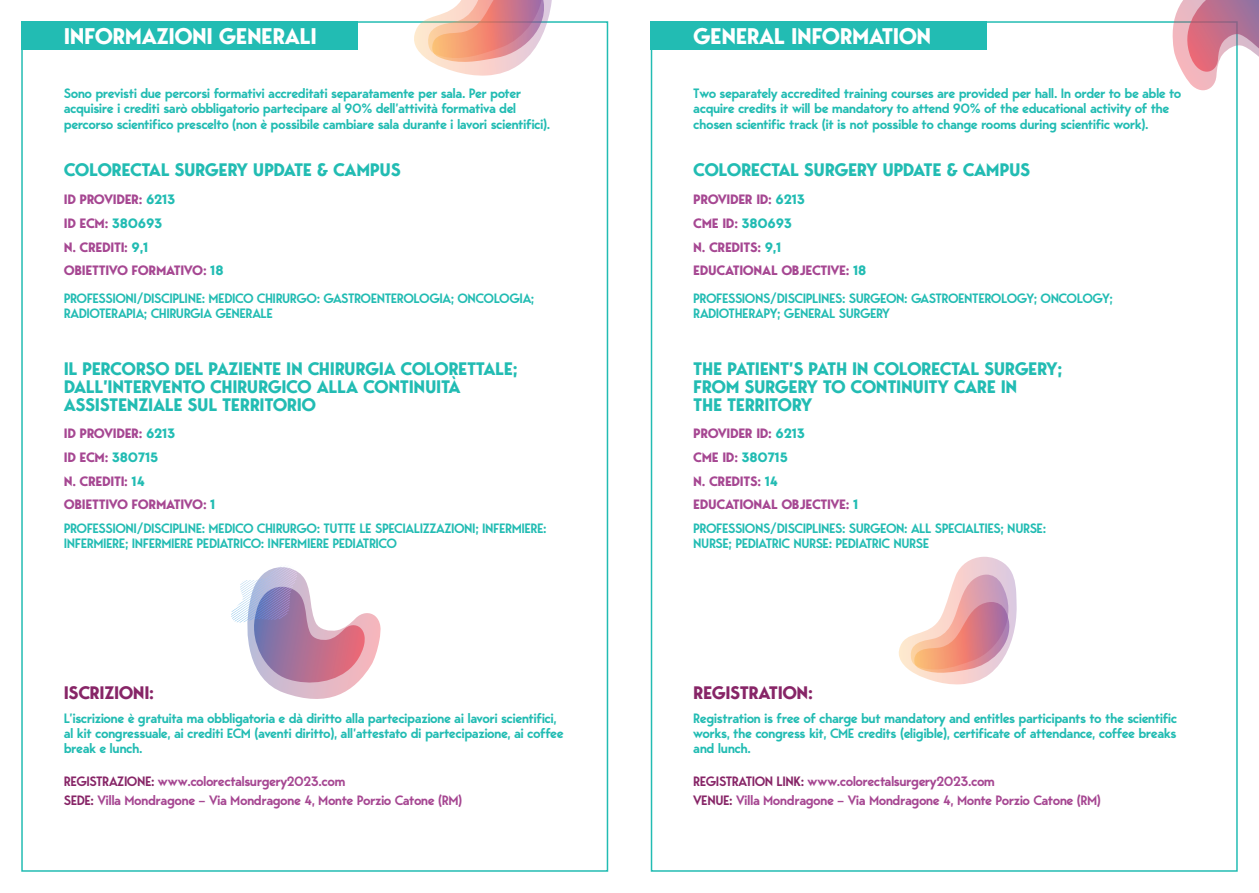
<style>
.page{position:relative;width:1259px;height:893px;background:#fff}
.page>*{position:absolute;margin:0;border:0;box-sizing:border-box;transform-origin:0 0}
.t1{font:700 22.5px "Bergen Sans";letter-spacing:-.02em;color:#fff}
.t2{font:700 18px/18px "Bergen Sans";letter-spacing:-.02em;color:#22bcb3}
.t3{font:700 18px "Bergen Sans";letter-spacing:-.03em;color:#872567}
.t4{font:600 13.5px/15.1px "Bergen Sans";letter-spacing:-.04em;color:#22bcb3}
.t5{font:600 13.5px/19.4px "Bergen Sans";letter-spacing:-.04em;color:#a64792}
.t6{font:700 13.5px/23.7px "Bergen Sans";letter-spacing:-.02em;color:#a64792}
.s1{color:#22bcb3}
.s2{font-weight:700;color:#a64792}
.s3{font-weight:700}
.s4{color:#872567}
</style>
<div class="page">
<div style="left:21px;top:21px;width:336px;height:28px;background:#22bcb3"></div>
<div style="left:651px;top:21px;width:335px;height:28px;background:#22bcb3"></div>
<svg style="left:413px;top:0;width:140px;height:76px"></svg>
<svg style="left:898px;top:557px;width:118px;height:128px"></svg>
<svg style="left:231px;top:566px;width:150px;height:133px"></svg>
<svg style="left:1168px;top:0;width:91px;height:90px"></svg>
<h1 class="t1" style="left:64px;top:21px;width:255px">INFORMAZIONI GENERALI</h1>
<h1 class="t1" style="left:693px;top:21px;width:239px">GENERAL INFORMATION</h1>
<p class="t4" style="left:64px;top:86px;width:488px">Sono previsti due percorsi formativi accreditati separatamente per sala. Per poter acquisire i crediti sarò obbligatorio partecipare al 90% dell’attività formativa del percorso scientifico prescelto (non è possibile cambiare sala durante i lavori scientifici).</p>
<h2 class="t2" style="left:64px;top:161px;width:338px">COLORECTAL SURGERY UPDATE &amp; CAMPUS</h2>
<p class="t6" style="left:64px;top:187px;width:161px">ID PROVIDER: <span class="s1">6213<br></span>ID ECM: <span class="s1">380693<br></span>N. CREDITI: <span class="s1">9,1<br></span>OBIETTIVO FORMATIVO: <span class="s1">18</span></p>
<p class="t4" style="left:64px;top:291px;width:472px">PROFESSIONI/DISCIPLINE: MEDICO CHIRURGO: GASTROENTEROLOGIA; ONCOLOGIA;<br>RADIOTERAPIA; CHIRURGIA GENERALE</p>
<h2 class="t2" style="left:64px;top:359px;width:455px">IL PERCORSO DEL PAZIENTE IN CHIRURGIA COLORETTALE;<br>DALL’INTERVENTO CHIRURGICO ALLA CONTINUITÀ<br>ASSISTENZIALE SUL TERRITORIO</h2>
<p class="t4" style="left:64px;top:422px;width:484px;line-height:23.7px"><span class="s2">ID PROVIDER:</span> <span class="s3">6213<br></span><span class="s2">ID ECM:</span> <span class="s3">380715<br></span><span class="s2">N. CREDITI:</span> <span class="s3">14<br></span><span class="s2">OBIETTIVO FORMATIVO:</span> <span class="s3">1<br></span>PROFESSIONI/DISCIPLINE: MEDICO CHIRURGO: TUTTE LE SPECIALIZZAZIONI; INFERMIERE:</p>
<p class="t4" style="left:64px;top:536px;width:335px">INFERMIERE; INFERMIERE PEDIATRICO: INFERMIERE PEDIATRICO</p>
<h2 class="t3" style="left:64px;top:681px;width:92px">ISCRIZIONI:</h2>
<p class="t4" style="left:64px;top:711px;width:501px">L’iscrizione è gratuita ma obbligatoria e dà diritto alla partecipazione ai lavori scientifici, al kit congressuale, ai crediti ECM (aventi diritto), all’attestato di partecipazione, ai coffee break e lunch.</p>
<p class="t5" style="left:64px;top:771px;width:400px"><span class="s4">REGISTRAZIONE:</span> www.colorectalsurgery2023.com<br><span class="s4">SEDE:</span> Villa Mondragone – Via Mondragone 4, Monte Porzio Catone (RM)</p>
<p class="t4" style="left:693px;top:86px;width:490px">Two separately accredited training courses are provided per hall. In order to be able to acquire credits it will be mandatory to attend 90% of the educational activity of the chosen scientific track (it is not possible to change rooms during scientific work).</p>
<h2 class="t2" style="left:693px;top:161px;width:338px">COLORECTAL SURGERY UPDATE &amp; CAMPUS</h2>
<p class="t6" style="left:693px;top:187px;width:175px">PROVIDER ID: <span class="s1">6213<br></span>CME ID: <span class="s1">380693<br></span>N. CREDITS: <span class="s1">9,1<br></span>EDUCATIONAL OBJECTIVE: <span class="s1">18</span></p>
<p class="t4" style="left:693px;top:291px;width:421px">PROFESSIONS/DISCIPLINES: SURGEON: GASTROENTEROLOGY; ONCOLOGY;<br>RADIOTHERAPY; GENERAL SURGERY</p>
<h2 class="t2" style="left:693px;top:359px;width:370px">THE PATIENT’S PATH IN COLORECTAL SURGERY;<br>FROM SURGERY TO CONTINUITY CARE IN<br>THE TERRITORY</h2>
<p class="t4" style="left:693px;top:422px;width:354px;line-height:23.7px"><span class="s2">PROVIDER ID:</span> <span class="s3">6213<br></span><span class="s2">CME ID:</span> <span class="s3">380715<br></span><span class="s2">N. CREDITS:</span> <span class="s3">14<br></span><span class="s2">EDUCATIONAL OBJECTIVE:</span> <span class="s3">1<br></span>PROFESSIONS/DISCIPLINES: SURGEON: ALL SPECIALTIES; NURSE:</p>
<p class="t4" style="left:693px;top:536px;width:237px">NURSE; PEDIATRIC NURSE: PEDIATRIC NURSE</p>
<h2 class="t3" style="left:693px;top:681px;width:121px">REGISTRATION:</h2>
<p class="t4" style="left:693px;top:711px;width:485px;text-align:justify">Registration is free of charge but mandatory and entitles participants to the scientific works, the congress kit, CME credits (eligible), certificate of attendance, coffee breaks and lunch.</p>
<p class="t5" style="left:693px;top:771px;width:409px"><span class="s4">REGISTRATION LINK:</span> www.colorectalsurgery2023.com<br><span class="s4">VENUE:</span> Villa Mondragone – Via Mondragone 4, Monte Porzio Catone (RM)</p>
</div>
